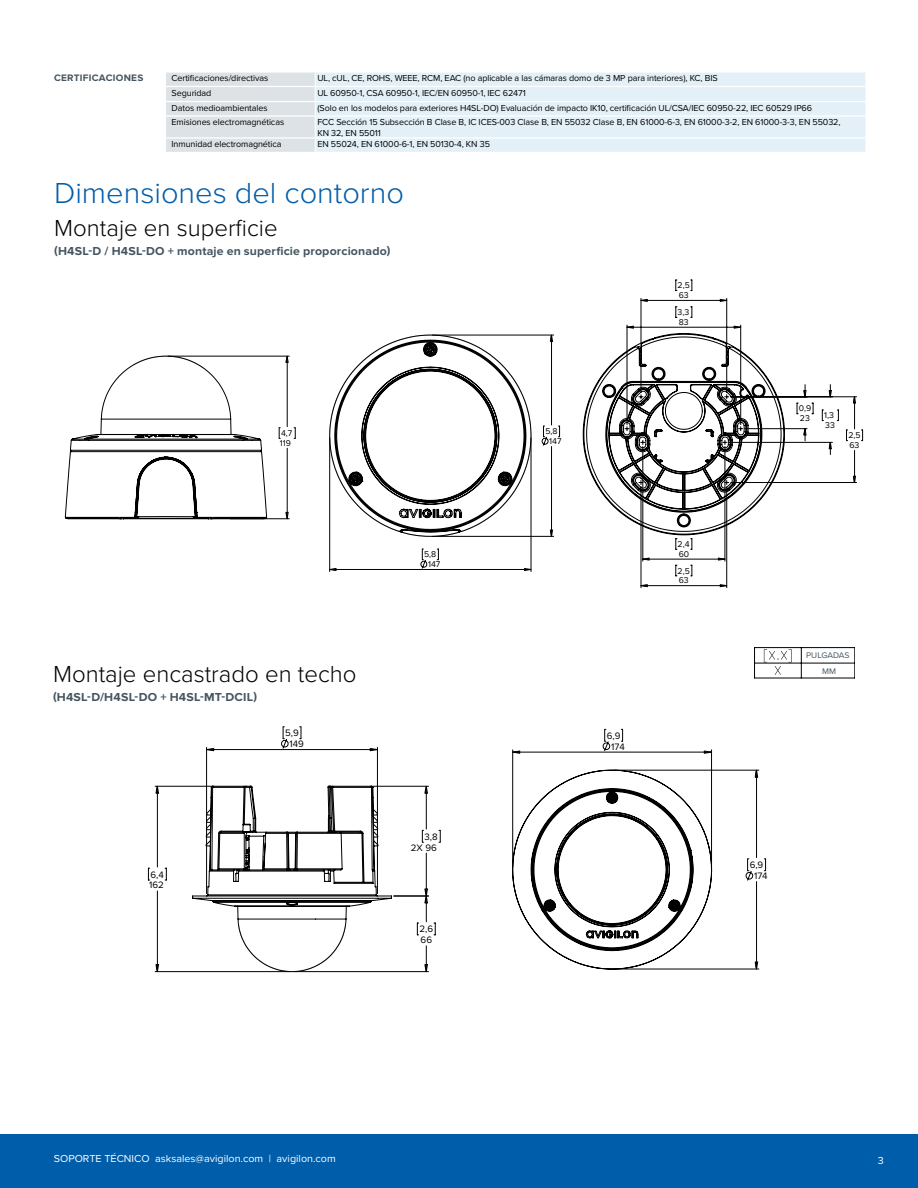
<style>
.page{position:relative;width:918px;height:1188px;background:#fff}
.page>*{position:absolute;margin:0;border:0;box-sizing:border-box;transform-origin:0 0}
.t1{font:300 30px "Proxima Nova";color:#005daa}
.t2{font:300 24px "Proxima Nova";color:#000}
.t3{font:700 12px "Proxima Nova";letter-spacing:.015em;color:#455560}
.t4{font:10.5px "Proxima Nova";color:#fff}
.t5{font:9.75px/10.9px "Proxima Nova";color:#010101;text-align:center}
.t6{font:700 9.75px "Proxima Nova";letter-spacing:.025em;color:#455560}
.t7{font:9px/10.5px "Proxima Nova";letter-spacing:-.01em;color:#000}
.t8{font:8.7px/9.9px "Proxima Nova";color:#010101}
.t9{font:8.4px/15.8px "Proxima Nova";color:#455560;text-align:center}
</style>
<div class="page">
<div style="left:0;top:1134px;width:918px;height:54px;background:#005daa"></div>
<svg style="left:764px;top:649px;width:28px;height:26px"></svg>
<hr style="left:754px;top:648px;width:1px;height:30px;background:#000">
<hr style="left:755px;top:678px;width:100px;height:1px;background:#000">
<hr style="left:855px;top:648px;width:1px;height:30px;background:#000">
<hr style="left:755px;top:647px;width:100px;height:1px;background:#000">
<hr style="left:801px;top:648px;width:1px;height:30px;background:#000">
<hr style="left:755px;top:663px;width:100px;height:1px;background:#000">
<hr style="left:287px;top:448px;width:1px;height:71px;background:#010101">
<hr style="left:287px;top:356px;width:1px;height:71px;background:#010101">
<hr style="left:230px;top:519px;width:59px;height:1px;background:#010101">
<hr style="left:168px;top:356px;width:121px;height:1px;background:#010101">
<svg style="left:294px;top:427px;width:2px;height:12px"></svg>
<svg style="left:279px;top:427px;width:1px;height:12px"></svg>
<svg style="left:285px;top:512px;width:4px;height:7px"></svg>
<svg style="left:285px;top:356px;width:4px;height:7px"></svg>
<svg style="left:65px;top:356px;width:202px;height:163px"></svg>
<svg style="left:691px;top:280px;width:2px;height:11px"></svg>
<hr style="left:641px;top:298px;width:1px;height:95px;background:#010101">
<hr style="left:726px;top:298px;width:1px;height:95px;background:#010101">
<hr style="left:641px;top:487px;width:1px;height:101px;background:#010101">
<hr style="left:726px;top:487px;width:1px;height:101px;background:#010101">
<svg style="left:861px;top:430px;width:2px;height:11px"></svg>
<hr style="left:731px;top:482px;width:126px;height:1px;background:#010101">
<hr style="left:731px;top:397px;width:126px;height:1px;background:#010101">
<svg style="left:626px;top:299px;width:229px;height:288px"></svg>
<svg style="left:583px;top:333px;width:202px;height:217px"></svg>
<hr style="left:330px;top:569px;width:201px;height:1px;background:#010101">
<hr style="left:531px;top:438px;width:1px;height:134px;background:#010101">
<hr style="left:329px;top:438px;width:1px;height:134px;background:#010101">
<svg style="left:437px;top:549px;width:2px;height:11px"></svg>
<svg style="left:421px;top:549px;width:6px;height:20px"></svg>
<hr style="left:551px;top:335px;width:1px;height:90px;background:#010101">
<hr style="left:551px;top:447px;width:1px;height:89px;background:#010101">
<hr style="left:432px;top:335px;width:122px;height:1px;background:#010101">
<hr style="left:432px;top:536px;width:122px;height:1px;background:#010101">
<svg style="left:558px;top:426px;width:2px;height:11px"></svg>
<svg style="left:542px;top:426px;width:6px;height:20px"></svg>
<svg style="left:524px;top:568px;width:7px;height:3px"></svg>
<svg style="left:329px;top:568px;width:7px;height:3px"></svg>
<svg style="left:550px;top:335px;width:3px;height:7px"></svg>
<svg style="left:550px;top:530px;width:3px;height:7px"></svg>
<svg style="left:329px;top:335px;width:203px;height:202px"></svg>
<svg style="left:148px;top:868px;width:2px;height:13px"></svg>
<hr style="left:155px;top:971px;width:135px;height:1px;background:#010101">
<hr style="left:155px;top:786px;width:56px;height:1px;background:#010101">
<svg style="left:434px;top:923px;width:2px;height:13px"></svg>
<hr style="left:294px;top:971px;width:135px;height:1px;background:#010101">
<hr style="left:394px;top:896px;width:35px;height:1px;background:#010101">
<hr style="left:373px;top:786px;width:56px;height:1px;background:#010101">
<svg style="left:439px;top:830px;width:2px;height:13px"></svg>
<hr style="left:207px;top:749px;width:170px;height:1px;background:#010101">
<hr style="left:377px;top:747px;width:1px;height:147px;background:#010101">
<hr style="left:206px;top:747px;width:1px;height:147px;background:#010101">
<svg style="left:300px;top:727px;width:2px;height:12px"></svg>
<svg style="left:281px;top:727px;width:8px;height:22px"></svg>
<svg style="left:156px;top:786px;width:271px;height:186px"></svg>
<svg style="left:417px;top:888px;width:11px;height:48px"></svg>
<svg style="left:424px;top:786px;width:4px;height:8px"></svg>
<svg style="left:370px;top:748px;width:8px;height:3px"></svg>
<svg style="left:206px;top:748px;width:8px;height:3px"></svg>
<svg style="left:192px;top:785px;width:200px;height:187px"></svg>
<hr style="left:513px;top:752px;width:199px;height:1px;background:#010101">
<hr style="left:711px;top:750px;width:1px;height:117px;background:#010101">
<hr style="left:512px;top:750px;width:1px;height:117px;background:#010101">
<svg style="left:621px;top:729px;width:2px;height:13px"></svg>
<svg style="left:603px;top:729px;width:7px;height:23px"></svg>
<hr style="left:756px;top:882px;width:1px;height:87px;background:#010101">
<hr style="left:756px;top:770px;width:1px;height:88px;background:#010101">
<hr style="left:614px;top:969px;width:145px;height:1px;background:#010101">
<hr style="left:614px;top:770px;width:145px;height:1px;background:#010101">
<svg style="left:764px;top:859px;width:2px;height:12px"></svg>
<svg style="left:746px;top:859px;width:7px;height:22px"></svg>
<svg style="left:704px;top:751px;width:7px;height:3px"></svg>
<svg style="left:512px;top:751px;width:8px;height:3px"></svg>
<svg style="left:755px;top:962px;width:3px;height:7px"></svg>
<svg style="left:755px;top:770px;width:3px;height:8px"></svg>
<svg style="left:512px;top:770px;width:200px;height:200px"></svg>
<div style="left:316px;top:73px;width:549px;height:79px;background:#e3f0f7"></div>
<hr style="left:315px;top:86px;width:550px;height:1px;background:#fff">
<hr style="left:315px;top:101px;width:550px;height:1px;background:#fff">
<hr style="left:315px;top:115px;width:550px;height:2px;background:#fff">
<hr style="left:315px;top:137px;width:550px;height:2px;background:#fff">
<svg style="left:166px;top:72px;width:149px;height:80px;background:#dfe4e7"></svg>
<p class="t6" style="left:54px;top:72px;width:91px">CERTIFICACIONES</p>
<p class="t7" style="left:172px;top:73px;width:98px">Certificaciones/directivas</p>
<p class="t7" style="left:317px;top:73px;width:402px">UL, cUL, CE, ROHS, WEEE, RCM, EAC (no aplicable a las cámaras domo de 3 MP para interiores), KC, BIS</p>
<p class="t7" style="left:172px;top:88px;width:41px">Seguridad</p>
<p class="t7" style="left:317px;top:88px;width:210px">UL 60950-1, CSA 60950-1, IEC/EN 60950-1, IEC 62471</p>
<p class="t7" style="left:172px;top:103px;width:98px">Datos medioambientales</p>
<p class="t7" style="left:317px;top:103px;width:496px">(Solo en los modelos para exteriores H4SL-DO) Evaluación de impacto IK10, certificación UL/CSA/IEC 60950-22, IEC 60529 IP66</p>
<p class="t7" style="left:172px;top:117px;width:114px">Emisiones electromagnéticas</p>
<p class="t7" style="left:317px;top:117px;width:525px">FCC Sección 15 Subsección B Clase B, IC ICES-003 Clase B, EN 55032 Clase B, EN 61000-6-3, EN 61000-3-2, EN 61000-3-3, EN 55032,<br>KN 32, EN 55011</p>
<p class="t7" style="left:172px;top:139px;width:111px">Inmunidad electromagnética</p>
<p class="t7" style="left:317px;top:139px;width:174px">EN 55024, EN 61000-6-1, EN 50130-4, KN 35</p>
<h1 class="t1" style="left:54px;top:175px;width:351px">Dimensiones del contorno</h1>
<h2 class="t2" style="left:54px;top:214px;width:225px">Montaje en superficie</h2>
<h3 class="t3" style="left:54px;top:244px;width:338px">(H4SL-D / H4SL-DO + montaje en superficie proporcionado)</h3>
<p class="t8" style="left:280px;top:429px;width:14px">4,7<br>119</p>
<h2 class="t2" style="left:53px;top:659px;width:305px">Montaje encastrado en techo</h2>
<h3 class="t3" style="left:53px;top:690px;width:206px">(H4SL-D/H4SL-DO + H4SL-MT-DCIL)</h3>
<p class="t5" style="left:285px;top:728px;width:20px">5,9<br>149</p>
<p class="t5" style="left:149px;top:869px;width:16px;text-align:left">6,4<br>162</p>
<p class="t8" style="left:424px;top:550px;width:18px;text-align:center">5,8<br>147</p>
<p class="t5" style="left:424px;top:831px;width:15px">3,8</p>
<p class="t5" style="left:411px;top:842px;width:28px">2X 96</p>
<p class="t5" style="left:419px;top:924px;width:15px;text-align:left">2,6<br>66</p>
<p class="t8" style="left:545px;top:427px;width:18px;text-align:center">5,8<br>147</p>
<p class="t8" style="left:678px;top:281px;width:14px">2,5<br>63</p>
<p class="t8" style="left:678px;top:308px;width:13px">3,3<br>83</p>
<p class="t8" style="left:678px;top:539px;width:13px">2,4<br>60</p>
<p class="t8" style="left:678px;top:566px;width:14px">2,5<br>63</p>
<p class="t5" style="left:607px;top:730px;width:20px">6,9<br>174</p>
<p class="t8" style="left:799px;top:404px;width:14px">0,9<br>23</p>
<p class="t8" style="left:824px;top:411px;width:12px">1,3<br>33</p>
<p class="t8" style="left:848px;top:431px;width:14px">2,5<br>63</p>
<p class="t9" style="left:806px;top:648px;width:45px">PULGADAS<br>MM</p>
<p class="t5" style="left:750px;top:860px;width:20px">6,9<br>174</p>
<p class="t4" style="left:54px;top:1152px;width:284px">SOPORTE TÉCNICO asksales@avigilon.com | avigilon.com</p>
<p class="t4" style="left:878px;top:1154px;width:8px">3</p>
</div>
